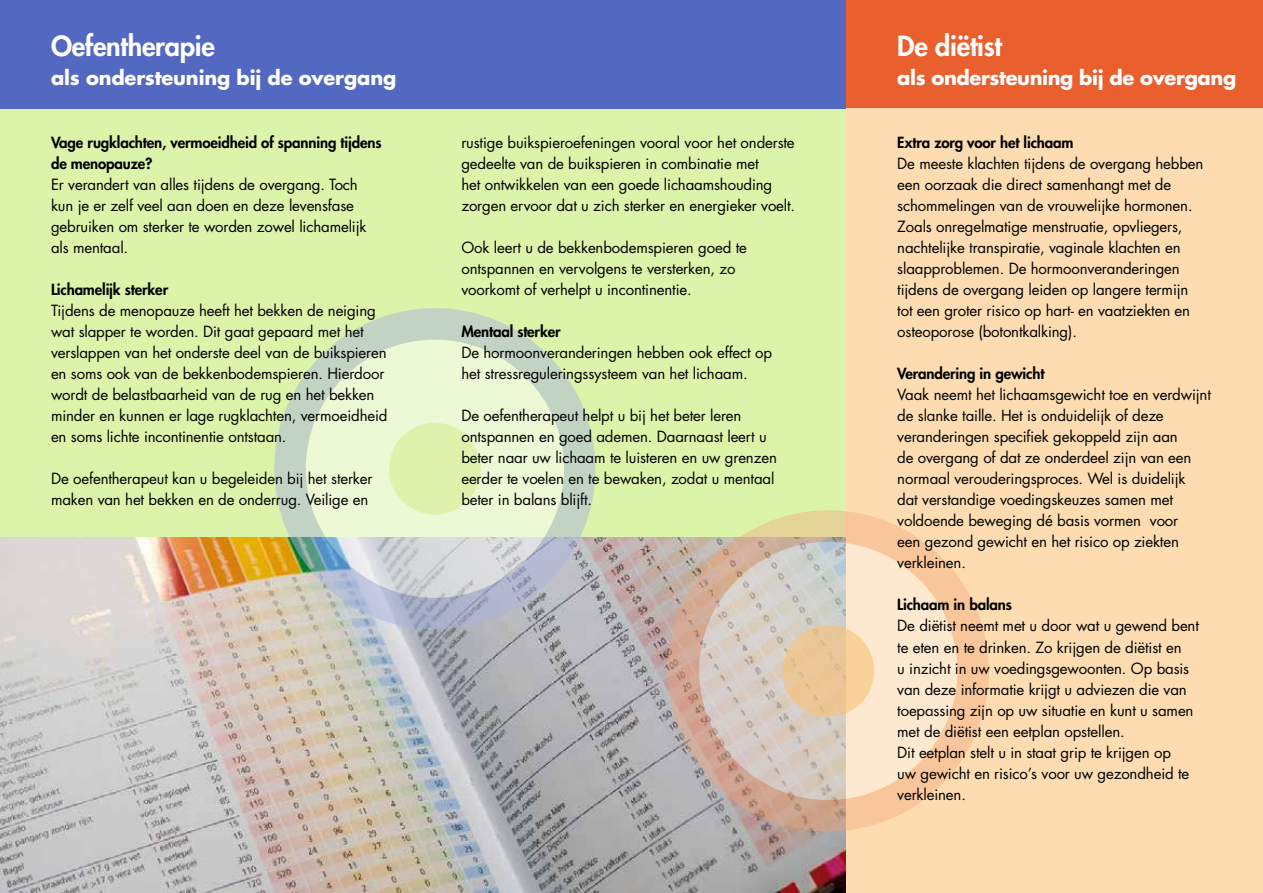
<style>
.page{position:relative;width:1263px;height:893px;background:#fff}
.page>*{position:absolute;margin:0;border:0;box-sizing:border-box;transform-origin:0 0}
.t1{font:800 27px "Futura Std";letter-spacing:-.01em;color:#fff}
.t2{font:700 19.5px "Futura Std";letter-spacing:-.01em;color:#fff}
.t3{font:15px/21px "Futura Std";letter-spacing:-.01em;color:#000}
.t4{font:800 15px/21px "Futura Std";letter-spacing:-.01em;color:#000}
</style>
<div class="page">
<div style="left:0;top:108px;width:846px;height:438px;background:#dcf3aa"></div>
<img style="left:0;top:538px;width:846px;height:355px">
<div style="left:0;top:0;width:846px;height:108px;background:#5368c1"></div>
<div style="left:846px;top:0;width:417px;height:108px;background:#e9602e"></div>
<div style="left:846px;top:108px;width:417px;height:785px;background:#fddcb1"></div>
<svg style="left:290px;top:324px;width:290px;height:290px;fill:#edf8d4"></svg>
<div style="left:274px;top:308px;width:321px;height:321px;border:32px solid #a9b4e0;border-radius:50%"></div>
<div style="left:389px;top:423px;width:92px;height:92px;background:#def2ac;border-radius:50%"></div>
<svg style="left:683px;top:526px;width:290px;height:290px"></svg>
<div style="left:668px;top:510px;width:321px;height:321px;border:32px solid #f4a57b;border-radius:50%"></div>
<svg style="left:782px;top:625px;width:92px;height:92px;fill:#ebc798"></svg>
<h1 class="t1" style="left:51px;top:29px;width:165px">Oefentherapie</h1>
<h2 class="t2" style="left:51px;top:65px;width:347px">als ondersteuning bij de overgang</h2>
<p class="t4" style="left:51px;top:132px;width:332px">Vage rugklachten, vermoeidheid of spanning tijdens de menopauze?</p>
<p class="t3" style="left:51px;top:175px;width:317px">Er verandert van alles tijdens de overgang. Toch kun je er zelf veel aan doen en deze levensfase gebruiken om sterker te worden zowel lichamelijk als mentaal.</p>
<p class="t4" style="left:51px;top:279px;width:119px">Lichamelijk sterker</p>
<p class="t3" style="left:51px;top:301px;width:338px">Tijdens de menopauze heeft het bekken de neiging wat slapper te worden. Dit gaat gepaard met het verslappen van het onderste deel van de buikspieren en soms ook van de bekkenbodemspieren. Hierdoor wordt de belastbaarheid van de rug en het bekken minder en kunnen er lage rugklachten, vermoeidheid en soms lichte incontinentie ontstaan.</p>
<p class="t3" style="left:51px;top:469px;width:323px">De oefentherapeut kan u begeleiden bij het sterker maken van het bekken en de onderrug. Veilige en</p>
<p class="t3" style="left:461px;top:133px;width:335px">rustige buikspieroefeningen vooral voor het onderste gedeelte van de buikspieren in combinatie met<br>het ontwikkelen van een goede lichaamshouding zorgen ervoor dat u zich sterker en energieker voelt.</p>
<p class="t3" style="left:461px;top:238px;width:287px">Ook leert u de bekkenbodemspieren goed te ontspannen en vervolgens te versterken, zo voorkomt of verhelpt u incontinentie.</p>
<p class="t4" style="left:461px;top:321px;width:101px">Mentaal sterker</p>
<p class="t3" style="left:461px;top:343px;width:312px">De hormoonveranderingen hebben ook effect op het stressreguleringssysteem van het lichaam.</p>
<p class="t3" style="left:461px;top:406px;width:317px">De oefentherapeut helpt u bij het beter leren ontspannen en goed ademen. Daarnaast leert u beter naar uw lichaam te luisteren en uw grenzen eerder te voelen en te bewaken, zodat u mentaal beter in balans blijft.</p>
<h1 class="t1" style="left:897px;top:29px;width:106px">De diëtist</h1>
<h2 class="t2" style="left:897px;top:65px;width:340px">als ondersteuning bij de overgang</h2>
<p class="t4" style="left:897px;top:132px;width:178px">Extra zorg voor het lichaam</p>
<p class="t3" style="left:897px;top:154px;width:308px">De meeste klachten tijdens de overgang hebben een oorzaak die direct samenhangt met de schommelingen van de vrouwelijke hormonen.<br>Zoals onregelmatige menstruatie, opvliegers, nachtelijke transpiratie, vaginale klachten en slaapproblemen. De hormoonveranderingen tijdens de overgang leiden op langere termijn tot een groter risico op hart- en vaatziekten en osteoporose (botontkalking).</p>
<p class="t4" style="left:897px;top:363px;width:149px">Verandering in gewicht</p>
<p class="t3" style="left:897px;top:385px;width:315px">Vaak neemt het lichaamsgewicht toe en verdwijnt de slanke taille. Het is onduidelijk of deze veranderingen specifiek gekoppeld zijn aan<br>de overgang of dat ze onderdeel zijn van een normaal verouderingsproces. Wel is duidelijk<br>dat verstandige voedingskeuzes samen met voldoende beweging dé basis vormen voor<br>een gezond gewicht en het risico op ziekten verkleinen.</p>
<p class="t4" style="left:897px;top:594px;width:116px">Lichaam in balans</p>
<p class="t3" style="left:897px;top:616px;width:303px">De diëtist neemt met u door wat u gewend bent te eten en te drinken. Zo krijgen de diëtist en<br>u inzicht in uw voedingsgewoonten. Op basis van deze informatie krijgt u adviezen die van toepassing zijn op uw situatie en kunt u samen met de diëtist een eetplan opstellen.<br>Dit eetplan stelt u in staat grip te krijgen op<br>uw gewicht en risico’s voor uw gezondheid te verkleinen.</p>
</div>
